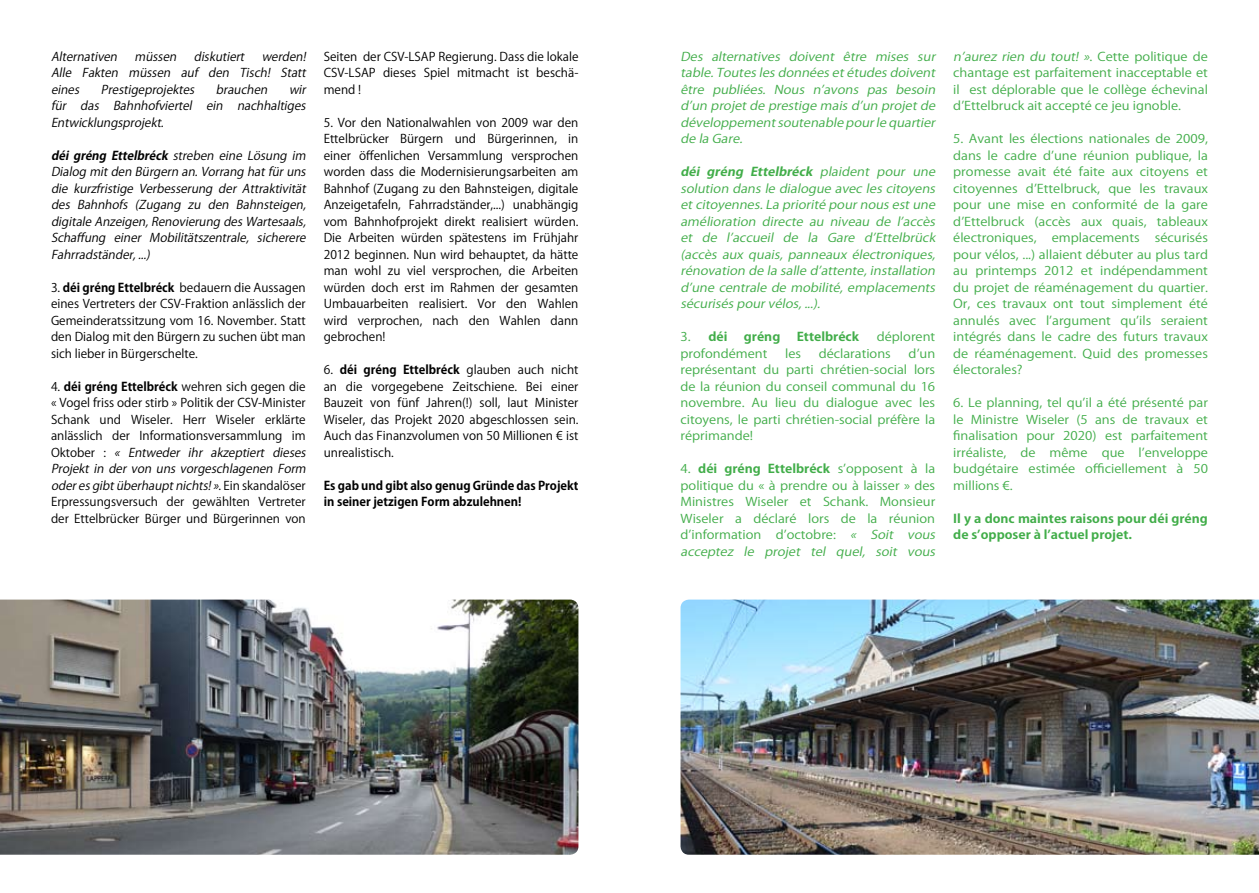
<style>
.page{position:relative;width:1259px;height:893px;background:#fff}
.page>*{position:absolute;margin:0;border:0;box-sizing:border-box;transform-origin:0 0}
.t1{font:12px/16.5px "Koz Go Pro";color:#000;text-align:justify}
.t2{font:12px/16.5px "Koz Go Pro";color:#41ad49;text-align:justify;scale:1.1 1}
.t3{font:italic 12px/16.5px "Koz Go Pro";color:#41ad49;text-align:justify;scale:1.1 1}
.t4{font:italic 12px/16.5px "Koz Go Pro";letter-spacing:-.24em;color:#000;text-align:justify}
.t5{font:700 12px/16.5px "Koz Go Pro";color:#41ad49;scale:1.1 1}
.t6{font:700 12px/16.5px "Koz Go Pro";color:#000}
.s1{font-weight:700}
.s2{font-style:italic}
.s3{font-weight:400}
</style>
<div class="page">
<img style="left:680px;top:600px;width:579px;height:255px">
<img style="left:0;top:600px;width:578px;height:255px">
<p class="t4" style="left:51px;top:48px;width:259px">Alternativen müssen diskutiert werden!<br>Alle Fakten müssen auf den Tisch! Statt eines</p>
<p class="t4" style="left:101px;top:81px;width:98px">Prestigeprojektes</p>
<p class="t4" style="left:216px;top:81px;width:56px">brauchen</p>
<p class="t4" style="left:51px;top:81px;width:259px;text-indent:238px">wir für das Bahnhofviertel ein nachhaltiges Entwicklungsprojekt.</p>
<p class="t4" style="left:51px;top:147px;width:259px"><span class="s1">déi gréng Ettelbréck</span> streben eine Lösung im Dialog mitden Bürgern an.Vorrang hatfüruns die kurzfristige Verbesserung der Attraktivität des Bahnhofs (Zugang zu den Bahnsteigen, digitale Anzeigen,Renovierung desWartesaals, Schaffung einer Mobilitätszentrale, sicherere Fahrradständer,...)</p>
<p class="t1" style="left:51px;top:279px;width:256px">3. <span class="s1">déi gréng Ettelbréck</span> bedauern die Aussagen eines Vertreters der CSV-Fraktion anlässlich der Gemeinderatssitzung vom 16. November. Statt den Dialog mit den Bürgern zu suchen übt man sich lieber in Bürgerschelte.</p>
<p class="t1" style="left:51px;top:378px;width:259px;text-align:left">4. <span class="s1">déi gréng Ettelbréck</span> wehren sich gegen die « Vogel friss oder stirb » Politik der CSV-Minister Schank und Wiseler. Herr Wiseler erklärte anlässlich der I nformationsversammlung im O kt o b e r : <span class="s2">« Entweder ihr akzeptiert dieses Projekt in der von uns vorgeschlagenen Form oderesgibtüberhauptnichts!»</span>. E i n s ka n d a l ö s e r Erpressungsversuch der gewählten Vertreter der Ettelbrücker Bürger und Bürgerinnen von</p>
<p class="t1" style="left:324px;top:48px;width:256px">Seiten der CSV-LSAP Regierung. Dass die lokale CSV-LSAP dieses Spiel mitmacht ist beschä&shy;mend !</p>
<p class="t1" style="left:324px;top:114px;width:256px">5. Vor den Nationalwahlen von 2009 war den Ettelbrücker Bürgern und Bürgerinnen, in einer öffenlichen Versammlung versprochen worden dass die Modernisierungsarbeiten am Bahnhof (Zugang zu den Bahnsteigen, digitale Anzeigetafeln, Fahrradständer,...) unabhängig vom Bahnhofprojekt direkt realisiert würden.<br>Die Arbeiten würden spätestens im Frühjahr 2012 beginnen. N un wird behauptet, da hätte man wohl zu viel versprochen, die Arbeiten würden doch erst im Rahmen der gesamten U mbauarbeiten realisiert. Vor den Wahlen wird verprochen, nach den Wahlen dann gebrochen!</p>
<p class="t1" style="left:324px;top:362px;width:256px">6. <span class="s1">déi gréng Ettelbréck</span> glauben auch nicht an die vorgegebene Zeitschiene. Bei einer Bauzeit von fünf Jahren(!) soll, laut Minister Wiseler, das Projekt 2020 abgeschlossen sein.<br>Auch das Finanzvolumen von 50 Millionen € ist unrealistisch.</p>
<p class="t6" style="left:324px;top:478px;width:256px">Es gab und gibt also genug Gründe das Projekt in seiner jetzigen Form abzulehnen!</p>
<p class="t3" style="left:680px;top:48px;width:236px">Des alternatives doivent être mises sur table.Toutes les données etétudes doivent être publiées. Nous n’avons pas besoin d’un projetde prestige mais d’un projetde développementsoutenable pourle quartier de la Gare.</p>
<p class="t3" style="left:680px;top:164px;width:236px"><span class="s1">déi gréng Ettelbréck</span> plaident pour une solution dans le dialogue avec les citoyens etcitoyennes.La priorité pournous estune amélioration directe au niveau de l’accès et de l’accueil de la Gare d’Ettelbrück (accès aux quais, panneaux électroniques, rénovation de la salle d’attente,installation d’une centrale de mobilité, emplacements sécurisés pourvélos,...).</p>
<p class="t5" style="left:680px;top:329px;width:44px"><span class="s3">3.</span> déi</p>
<p class="t5" style="left:744px;top:329px;width:35px">gréng</p>
<p class="t5" style="left:797px;top:329px;width:58px">Ettelbréck</p>
<p class="t2" style="left:877px;top:329px;width:55px">déplorent</p>
<p class="t2" style="left:680px;top:345px;width:80px">profondément</p>
<p class="t2" style="left:785px;top:345px;width:16px">les</p>
<p class="t2" style="left:818px;top:345px;width:67px">déclarations</p>
<p class="t2" style="left:680px;top:345px;width:233px;text-indent:228px">d’un représentant du parti chrétien-social lors de la réunion du conseil communal du 16 novembre. Au lieu du dialogue avec les citoyens, le parti chrétien-social préfère la réprimande!</p>
<p class="t2" style="left:680px;top:461px;width:236px;text-align:left">4. <span class="s1">déi gréng Ettelbréck</span> s’opposent à la politique du « à prendre ou à laisser » des Ministres Wiseler et Schank. Monsieur Wiseler a déclaré lors de la réunion d’information d’octobre: <span class="s2">« Soit vous acceptez le projet tel quel, soit vous</span></p>
<p class="t2" style="left:953px;top:48px;width:233px"><span class="s2">n’aurez rien du tout! »</span>. Cette po l i t i q u e d e chantage est parfaitement inacceptable et il est déplorable que le collège échevinal d’Ettelbruck ait accepté ce jeu ignoble.</p>
<p class="t2" style="left:953px;top:131px;width:233px">5. Avant les élections nationales de 2009, dans le cadre d’une réunion publique, la promesse avait été faite aux citoyens et citoyennes d’Ettelbruck, que les travaux pour une mise en conformité de la gare d’Ettelbruck (accès aux quais, tableaux électroniques,</p>
<p class="t2" style="left:1052px;top:230px;width:81px">emplacements</p>
<p class="t2" style="left:953px;top:230px;width:233px;text-indent:202px">sécurisés pour vélos, ...) allaient débuter au plus tard au printemps 2012 et indépendamment du projet de réaménagement du quartier.<br>Or, ces travaux ont tout simplement été annulés avec l’argument qu’ils seraient intégrés dans le cadre des futurs travaux de réaménagement. Quid des promesses électorales?</p>
<p class="t2" style="left:953px;top:395px;width:233px">6. Le planning, tel qu’il a été présenté par le Ministre Wiseler (5 ans de travaux et finalisation pour 2020) est parfaitement irréaliste, de même que l’enveloppe budgétaire estimée officiellement à 50 millions €.</p>
<p class="t5" style="left:953px;top:511px;width:233px">Il y a donc maintes raisons pour déi gréng de s’opposer à l’actuel projet.</p>
</div>
